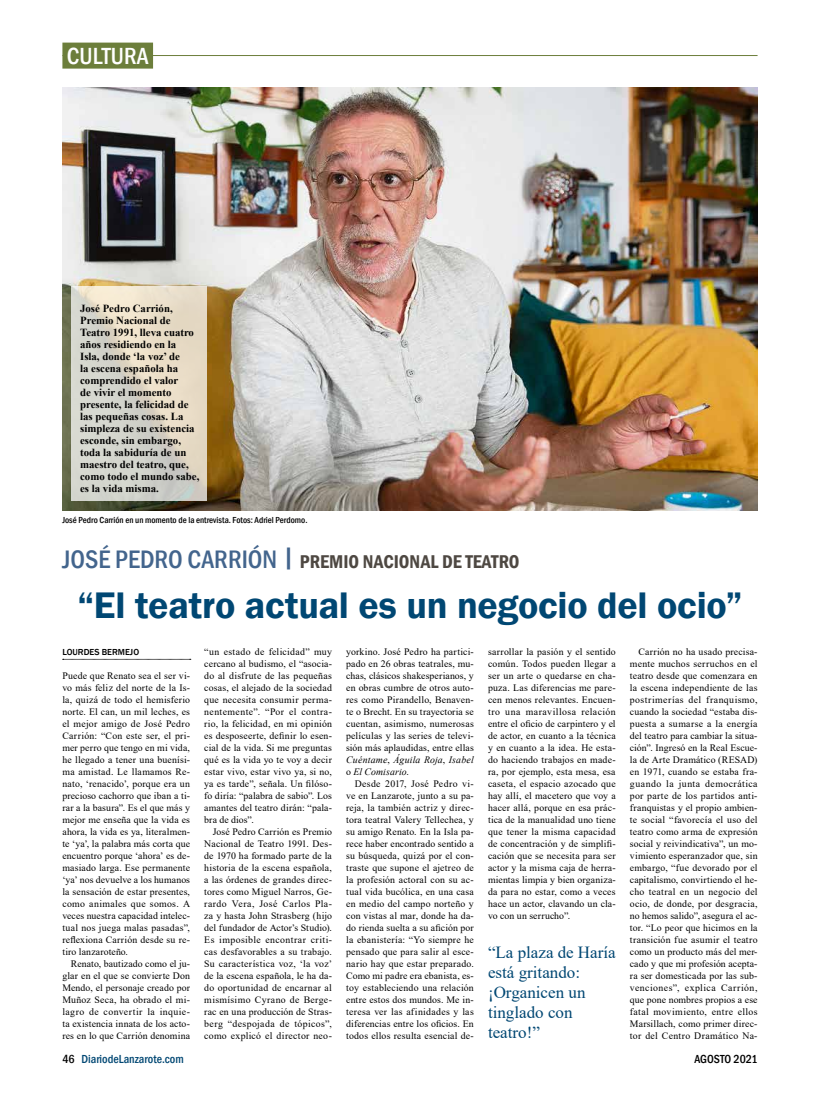
<style>
.page{position:relative;width:820px;height:1106px;background:#fff}
.page>*{position:absolute;margin:0;border:0;box-sizing:border-box;transform-origin:0 0}
.t1{font:600 38px "Franklin Gothic";letter-spacing:-.005em;color:#004773}
.t2{font:500 condensed 24px "Franklin Gothic";color:#fff}
.t3{font:600 condensed 19px "Franklin Gothic";color:#4e4842}
.t4{font:17px/20px "Times New Roman";color:#004773}
.t5{font:500 condensed 12px "Franklin Gothic";color:#004773}
.t6{font:500 condensed 12px "Franklin Gothic";color:#000}
.t7{font:700 10.8px/12px "Times New Roman";color:#000}
.t8{font:9.8px/12px "Times New Roman";letter-spacing:.015em;color:#000;text-align:justify}
.t9{font:500 condensed 9px "Franklin Gothic";color:#000}
.t10{font:500 9px "Franklin Gothic";color:#000}
.s1{font-weight:500;font-size:26px;color:#43658d}
.s2{font-style:italic}
.s3{color:#000}
</style>
<div class="page">
<hr style="left:62px;top:55px;width:695px;height:1px;background:#6c7e3b">
<div style="left:62px;top:43px;width:91px;height:26px;background:#6c7e3b"></div>
<img style="left:62px;top:88px;width:695px;height:423px">
<svg style="left:71px;top:287px;width:136px;height:214px;background:#ddd7c9"></svg>
<svg style="left:63px;top:659px;width:128px;height:1px"></svg>
<h2 class="t2" style="left:67px;top:40px;width:83px">CULTURA</h2>
<p class="t7" style="left:80px;top:302px;width:121px">José Pedro Carrión,<br>Premio Nacional de<br>Teatro 1991, lleva cuatro años residiendo en la<br>Isla, donde ‘la voz’ de<br>la escena española ha comprendido el valor<br>de vivir el momento presente, la felicidad de las pequeñas cosas. La simpleza de su existencia esconde, sin embargo, toda la sabiduría de un maestro del teatro, que, como todo el mundo sabe, es la vida misma.</p>
<p class="t9" style="left:62px;top:514px;width:246px">José Pedro Carrión en un momento de la entrevista. Fotos: Adriel Perdomo.</p>
<h3 class="t3" style="left:62px;top:549px;width:458px"><span class="s1">JOSÉ PEDRO CARRIÓN </span><sup>|</sup> PREMIO NACIONAL DE TEATRO</h3>
<h1 class="t1" style="left:77px;top:582px;width:666px">“El teatro actual es un negocio del ocio”</h1>
<p class="t10" style="left:62px;top:646px;width:78px">LOURDES BERMEJO</p>
<p class="t8" style="left:204px;top:645px;width:129px">“un estado de felicidad” muy cercano al budismo, el “asocia&shy;do al disfrute de las pequeñas cosas, el alejado de la sociedad que necesita consumir perma&shy;nentemente”. “Por el contra&shy;rio, la felicidad, en mi opinión es desposeerte, definir lo esen&shy;cial de la vida. Si me preguntas qué es la vida yo te voy a decir estar vivo, estar vivo ya, si no, ya es tarde”, señala. Un filóso&shy;fo diría: “palabra de sabio”. Los amantes del teatro dirán: “pala&shy;bra de dios”.</p>
<p class="t8" style="left:204px;top:825px;width:129px;text-indent:9px">José Pedro Carrión es Premio Nacional de Teatro 1991. Des&shy;de 1970 ha formado parte de la historia de la escena española, a las órdenes de grandes direc&shy;tores como Miguel Narros, Ge&shy;rardo Vera, José Carlos Pla&shy;za y hasta John Strasberg (hijo del fundador de Actor’s Studio).<br>Es imposible encontrar criti&shy;cas desfavorables a su trabajo.<br>Su característica voz, ‘la voz’ de la escena española, le ha da&shy;do oportunidad de encarnar al mismísimo Cyrano de Berge&shy;rac en una producción de Stras&shy;berg “despojada de tópicos”, como explicó el director neo-</p>
<p class="t8" style="left:62px;top:669px;width:129px">Puede que Renato sea el ser vi&shy;vo más feliz del norte de la Is&shy;la, quizá de todo el hemisferio norte. El can, un mil leches, es el mejor amigo de José Pedro Carrión: “Con este ser, el pri&shy;mer perro que tengo en mi vida, he llegado a tener una buenísi&shy;ma amistad. Le llamamos Re&shy;nato, ‘renacido’, porque era un precioso cachorro que iban a ti&shy;rar a la basura”. Es el que más y mejor me enseña que la vida es ahora, la vida es ya, literalmen&shy;te ‘ya’, la palabra más corta que encuentro porque ‘ahora’ es de&shy;masiado larga. Ese permanente ‘ya’ nos devuelve a los humanos la sensación de estar presentes, como animales que somos. A veces nuestra capacidad intelec&shy;tual nos juega malas pasadas”, reflexiona Carrión desde su re&shy;tiro lanzaroteño.</p>
<p class="t8" style="left:62px;top:957px;width:129px;text-indent:9px">Renato, bautizado como el ju&shy;glar en el que se convierte Don Mendo, el personaje creado por Muñoz Seca, ha obrado el mi&shy;lagro de convertir la inquie&shy;ta existencia innata de los acto&shy;res en lo que Carrión denomina</p>
<p class="t8" style="left:346px;top:645px;width:129px">yorkino. José Pedro ha partici&shy;pado en 26 obras teatrales, mu&shy;chas, clásicos shakesperianos, y en obras cumbre de otros auto&shy;res como Pirandello, Benaven&shy;te o Brecht. En su trayectoria se cuentan, asimismo, numerosas películas y las series de televi&shy;sión más aplaudidas, entre ellas <span class="s2">Cuéntame</span>, <span class="s2">Águila Roja</span>, <span class="s2">Isabel </span>o <span class="s2">El Comisario</span>.</p>
<p class="t8" style="left:346px;top:777px;width:129px;text-indent:9px">Desde 2017, José Pedro vi&shy;ve en Lanzarote, junto a su pa&shy;reja, la también actriz y direc&shy;tora teatral Valery Tellechea, y su amigo Renato. En la Isla pa&shy;rece haber encontrado sentido a su búsqueda, quizá por el con&shy;traste que supone el ajetreo de la profesión actoral con su ac&shy;tual vida bucólica, en una casa en medio del campo norteño y con vistas al mar, donde ha da&shy;do rienda suelta a su afición por la ebanistería: “Yo siempre he pensado que para salir al esce&shy;nario hay que estar preparado.<br>Como mi padre era ebanista, es&shy;toy estableciendo una relación entre estos dos mundos. Me in&shy;teresa ver las afinidades y las diferencias entre los oficios. En todos ellos resulta esencial de-</p>
<p class="t8" style="left:488px;top:645px;width:129px">sarrollar la pasión y el sentido común. Todos pueden llegar a ser un arte o quedarse en cha&shy;puza. Las diferencias me pare&shy;cen menos relevantes. Encuen&shy;tro una maravillosa relación entre el oficio de carpintero y el de actor, en cuanto a la técnica y en cuanto a la idea. He esta&shy;do haciendo trabajos en made&shy;ra, por ejemplo, esta mesa, esa caseta, el espacio azocado que hay allí, el macetero que voy a hacer allá, porque en esa prác&shy;tica de la manualidad uno tiene que tener la misma capacidad de concentración y de simplifi&shy;cación que se necesita para ser actor y la misma caja de herra&shy;mientas limpia y bien organiza&shy;da para no estar, como a veces hace un actor, clavando un cla&shy;vo con un serrucho”.</p>
<p class="t8" style="left:629px;top:645px;width:129px;text-indent:9px">Carrión no ha usado precisa&shy;mente muchos serruchos en el teatro desde que comenzara en la escena independiente de las postrimerías del franquismo, cuando la sociedad “estaba dis&shy;puesta a sumarse a la energía del teatro para cambiar la situa&shy;ción”. Ingresó en la Real Escue&shy;la de Arte Dramático (RESAD) en 1971, cuando se estaba fra&shy;guando la junta democrática por parte de los partidos anti&shy;franquistas y el propio ambien&shy;te social “favorecía el uso del teatro como arma de expresión social y reivindicativa”, un mo&shy;vimiento esperanzador que, sin embargo, “fue devorado por el capitalismo, convirtiendo el he&shy;cho teatral en un negocio del ocio, de donde, por desgracia, no hemos salido”, asegura el ac&shy;tor. “Lo peor que hicimos en la transición fue asumir el teatro como un producto más del mer&shy;cado y que mi profesión acepta&shy;ra ser domesticada por las sub&shy;venciones”, explica Carrión, que pone nombres propios a ese fatal movimiento, entre ellos Marsillach, como primer direc&shy;tor del Centro Dramático Na-</p>
<h3 class="t4" style="left:488px;top:942px;width:129px">“La plaza de Haría está gritando: ¡Organicen un tinglado con teatro!”</h3>
<p class="t5" style="left:62px;top:1050px;width:123px"><span class="s3">46</span> DiariodeLanzarote.com</p>
<p class="t6" style="left:694px;top:1050px;width:65px">AGOSTO 2021</p>
</div>
